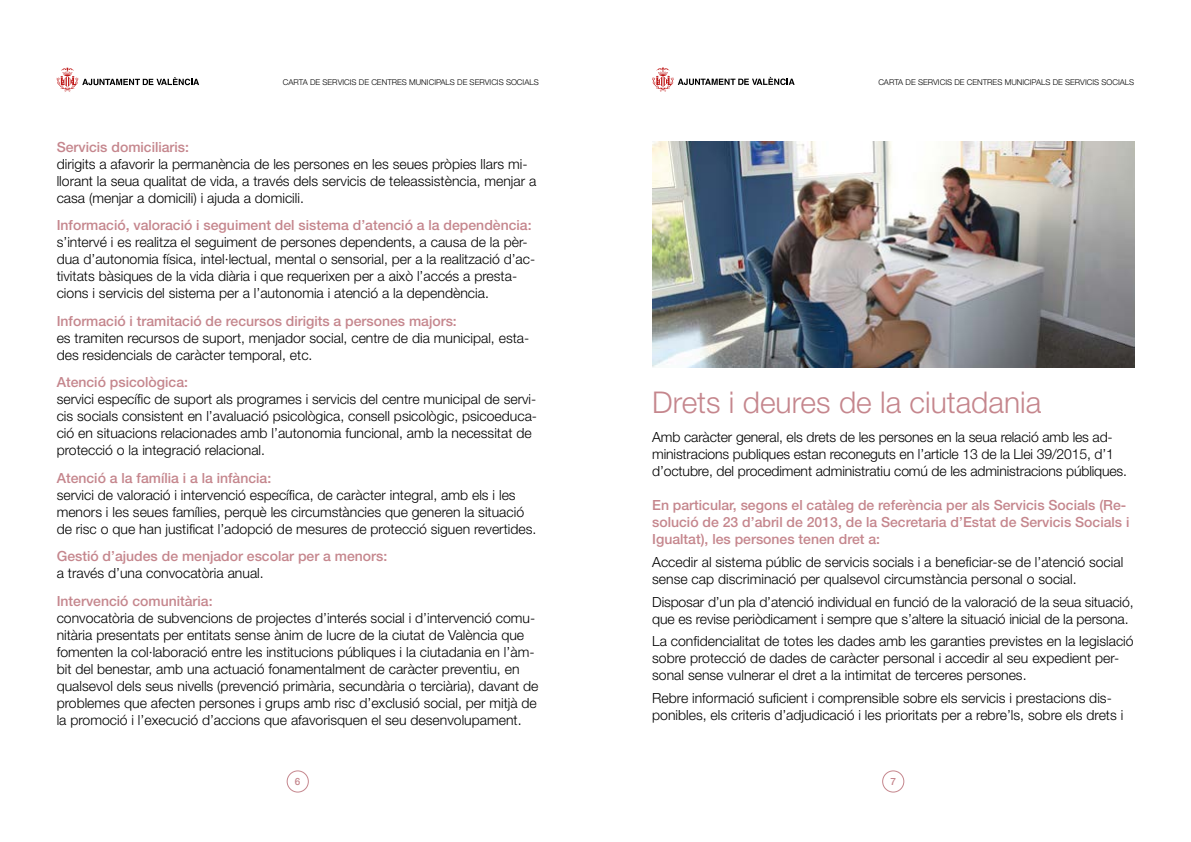
<style>
.page{position:relative;width:1191px;height:842px;background:#fff}
.page>*{position:absolute;margin:0;border:0;box-sizing:border-box;transform-origin:0 0}
.t1{font:300 30px "Helvetica Neue LT Pro";color:#c5868d}
.t2{font:300 14px/17px "Helvetica Neue LT Pro";color:#000}
.t3{font:500 14px/17px "Helvetica Neue LT Pro";color:#c5868d}
.t4{font:500 10px "Helvetica Neue LT Pro";color:#c5868d}
.t5{font:300 8px "Helvetica Neue LT Pro";color:#000}
</style>
<div class="page">
<svg style="left:57px;top:67px;width:142px;height:25px"></svg>
<svg style="left:652px;top:67px;width:142px;height:25px"></svg>
<div style="left:287px;top:770px;width:22px;height:22px;border:1px solid #c5868d;border-radius:50%"></div>
<div style="left:882px;top:770px;width:22px;height:22px;border:1px solid #c5868d;border-radius:50%"></div>
<img style="left:652px;top:142px;width:482px;height:225px">
<p class="t5" style="left:283px;top:77px;width:257px">CARTA DE SERVICIS DE CENTRES MUNICIPALS DE SERVICIS SOCIALS</p>
<p class="t5" style="left:878px;top:77px;width:257px">CARTA DE SERVICIS DE CENTRES MUNICIPALS DE SERVICIS SOCIALS</p>
<p class="t3" style="left:57px;top:138px;width:134px">Servicis domiciliaris:</p>
<p class="t2" style="left:57px;top:155px;width:481px">dirigits a afavorir la permanència de les persones en les seues pròpies llars mi&shy;llorant la seua qualitat de vida, a través dels servicis de teleassistència, menjar a casa (menjar a domicili) i ajuda a domicili.</p>
<p class="t3" style="left:57px;top:217px;width:476px">Informació, valoració i seguiment del sistema d’atenció a la dependència:</p>
<p class="t2" style="left:57px;top:233px;width:480px">s’intervé i es realitza el seguiment de persones dependents, a causa de la pèr&shy;dua d’autonomia física, intel·lectual, mental o sensorial, per a la realització d’ac&shy;tivitats bàsiques de la vida diària i que requerixen per a això l’accés a presta&shy;cions i servicis del sistema per a l’autonomia i atenció a la dependència.</p>
<p class="t3" style="left:57px;top:312px;width:401px">Informació i tramitació de recursos dirigits a persones majors:</p>
<p class="t2" style="left:57px;top:329px;width:474px">es tramiten recursos de suport, menjador social, centre de dia municipal, esta&shy;des residencials de caràcter temporal, etc.</p>
<p class="t3" style="left:57px;top:374px;width:133px">Atenció psicològica:</p>
<p class="t2" style="left:57px;top:390px;width:482px">servici específic de suport als programes i servicis del centre municipal de servi&shy;cis socials consistent en l’avaluació psicològica, consell psicològic, psicoeduca&shy;ció en situacions relacionades amb l’autonomia funcional, amb la necessitat de protecció o la integració relacional.</p>
<p class="t3" style="left:57px;top:469px;width:216px">Atenció a la família i a la infància:</p>
<p class="t2" style="left:57px;top:486px;width:481px">servici de valoració i intervenció específica, de caràcter integral, amb els i les menors i les seues famílies, perquè les circumstàncies que generen la situació de risc o que han justificat l’adopció de mesures de protecció siguen revertides.</p>
<p class="t3" style="left:57px;top:547px;width:332px">Gestió d’ajudes de menjador escolar per a menors:</p>
<p class="t2" style="left:57px;top:564px;width:208px">a través d’una convocatòria anual.</p>
<p class="t3" style="left:57px;top:592px;width:157px">Intervenció comunitària:</p>
<p class="t2" style="left:57px;top:609px;width:483px">convocatòria de subvencions de projectes d’interés social i d’intervenció comu&shy;nitària presentats per entitats sense ànim de lucre de la ciutat de València que fomenten la col·laboració entre les institucions públiques i la ciutadania en l’àm&shy;bit del benestar, amb una actuació fonamentalment de caràcter preventiu, en qualsevol dels seus nivells (prevenció primària, secundària o terciària), davant de problemes que afecten persones i grups amb risc d’exclusió social, per mitjà de la promoció i l’execució d’accions que afavorisquen el seu desenvolupament.</p>
<h1 class="t1" style="left:652px;top:384px;width:391px">Drets i deures de la ciutadania</h1>
<p class="t2" style="left:652px;top:428px;width:476px">Amb caràcter general, els drets de les persones en la seua relació amb les ad&shy;ministracions publiques estan reconeguts en l’article 13 de la Llei 39/2015, d’1 d’octubre, del procediment administratiu comú de les administracions públiques.</p>
<p class="t3" style="left:652px;top:497px;width:479px">En particular, segons el catàleg de referència per als Servicis Socials (Re&shy;solució de 23 d’abril de 2013, de la Secretaria d’Estat de Servicis Socials i<br>Igualtat), les persones tenen dret a:</p>
<p class="t2" style="left:652px;top:553px;width:472px">Accedir al sistema públic de servicis socials i a beneficiar-se de l’atenció social sense cap discriminació per qualsevol circumstància personal o social.</p>
<p class="t2" style="left:652px;top:593px;width:483px">Disposar d’un pla d’atenció individual en funció de la valoració de la seua situació, que es revise periòdicament i sempre que s’altere la situació inicial de la persona.</p>
<p class="t2" style="left:652px;top:632px;width:483px">La confidencialitat de totes les dades amb les garanties previstes en la legislació sobre protecció de dades de caràcter personal i accedir al seu expedient per&shy;sonal sense vulnerar el dret a la intimitat de terceres persones.</p>
<p class="t2" style="left:652px;top:689px;width:472px">Rebre informació suficient i comprensible sobre els servicis i prestacions dis&shy;ponibles, els criteris d’adjudicació i les prioritats per a rebre’ls, sobre els drets i</p>
<p class="t4" style="left:295px;top:775px;width:7px">6</p>
<p class="t4" style="left:890px;top:775px;width:7px">7</p>
</div>
